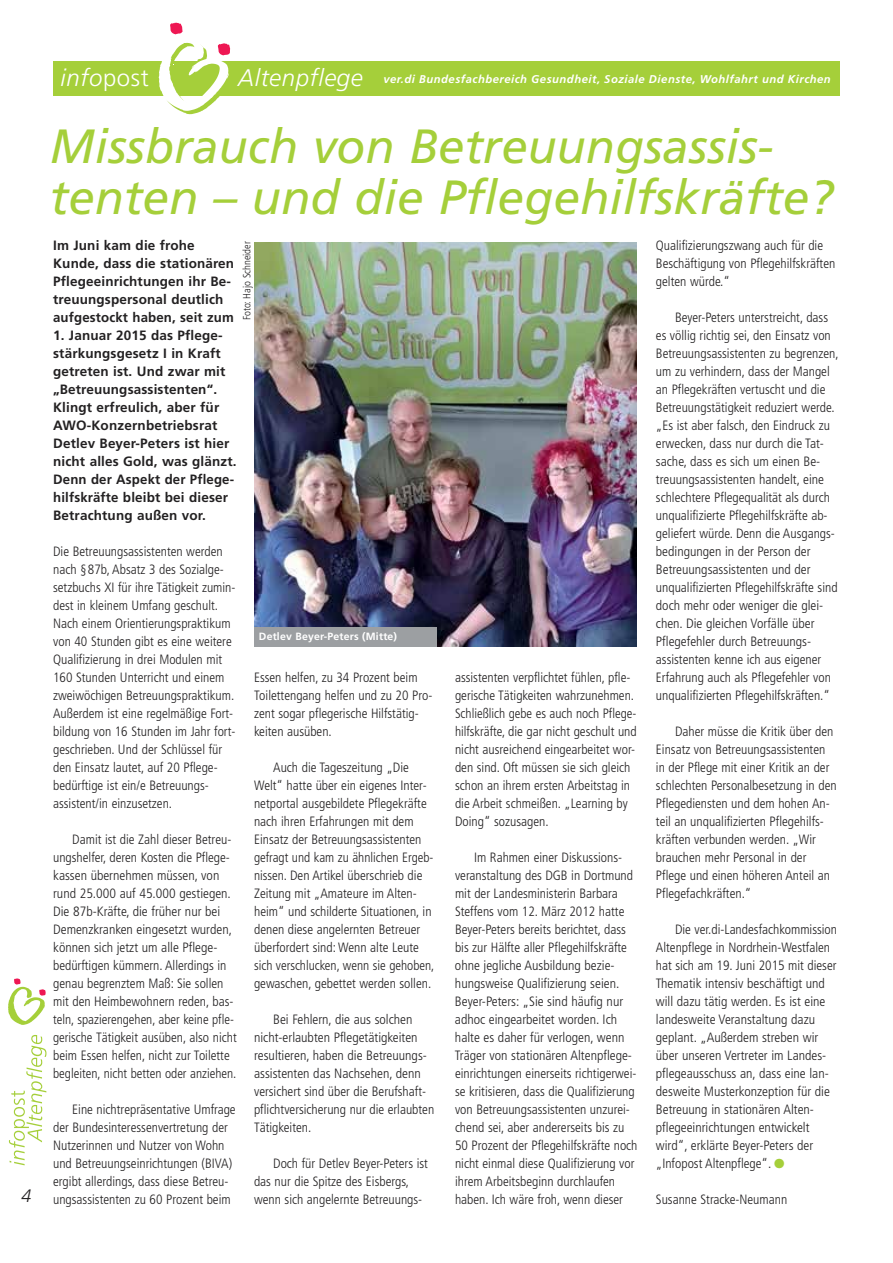
<style>
.page{position:relative;width:893px;height:1263px;background:#fff}
.page>*{position:absolute;margin:0;border:0;box-sizing:border-box;transform-origin:0 0}
.t1{font:italic 48px/51px "Frutiger LT";color:#a5cf3a}
.t2{font:italic 300 24px "Frutiger LT";color:#fff}
.t3{font:italic 300 18px "Frutiger LT";color:#232122}
.t4{font:300 condensed 13.5px/18px "Frutiger LT";color:#232122}
.t5{font:700 13.5px/18px "Frutiger LT";letter-spacing:.01em;color:#232122}
.t6{font:italic 700 11.25px "Frutiger LT";letter-spacing:.045em;color:#fff}
.t7{font:700 10.5px "Frutiger LT";letter-spacing:.015em;color:#fff}
.t8{font:300 condensed 10.5px "Frutiger LT";color:#232122}
.s1{font-style:normal}
.s2{font-weight:300;font-size:24px}
</style>
<div class="page">
<div style="left:53px;top:62px;width:787px;height:34px;background:#a5cf3a"></div>
<svg style="left:159px;top:22px;width:73px;height:92px"></svg>
<svg style="left:8px;top:978px;width:38px;height:47px"></svg>
<svg style="left:9px;top:1035px;width:37px;height:130px"></svg>
<img style="left:254px;top:242px;width:383px;height:405px">
<div style="left:254px;top:627px;width:183px;height:20px;background:#9c9fa2"></div>
<h3 class="t3" style="left:22px;top:1188px;width:12px">4</h3>
<h2 class="t2" style="left:61px;top:68px;width:90px">info<span class="s1">post</span></h2>
<p class="t6" style="left:238px;top:75px;width:594px"><span class="s2">Altenpflege</span> ver.di Bundesfachbereich Gesundheit, Soziale Dienste, Wohlfahrt und Kirchen</p>
<h1 class="t1" style="left:50px;top:124px;width:785px">Missbrauch von Betreuungs assis - tenten – und die Pflegehilfskräfte?</h1>
<p class="t5" style="left:53px;top:238px;width:183px">Im Juni kam die frohe<br>Kunde, dass die stationären<br>Pflegeeinrichtungen ihr Be - treuungspersonal deutlich aufgestockt haben, seit zum</p>
<p class="t5" style="left:53px;top:328px;width:185px">1. Januar 2015 das Pflege - stärkungsgesetz I in Kraft getreten ist. Und zwar mit „Betreuungsassistenten“.<br>Klingt erfreulich, aber für<br>AWO-Konzernbetriebsrat<br>Detlev Beyer-Peters ist hier nicht alles Gold, was glänzt.<br>Denn der Aspekt der Pflege - hilfskräfte bleibt bei dieser<br>Betrachtung außen vor.</p>
<p class="t4" style="left:53px;top:544px;width:184px">Die Betreuungsassistenten werden nach §87b, Absatz 3 des Sozial ge - setz buchs XI für ihre Tätigkeit zumin&shy;dest in kleinem Umfang ge schult.<br>Nach einem Orientie rungs praktikum von 40 Stunden gibt es eine weitere Qualifizierung in drei Modulen mit 160 Stunden Unterricht und einem zweiwöchigen Betreuungs praktikum.<br>Außerdem ist eine regelmäßige Fort - bildung von 16 Stunden im Jahr fort&shy;geschrieben. Und der Schlüssel für den Einsatz lautet, auf 20 Pflege - bedürf tige ist ein/e Betreuungs - assistent/in einzusetzen.</p>
<p class="t4" style="left:53px;top:832px;width:185px;text-indent:19px">Damit ist die Zahl dieser Betreu - ungshelfer, deren Kosten die Pflege - kassen übernehmen müssen, von rund 25.000 auf 45.000 gestiegen.<br>Die 87b-Kräfte, die früher nur bei Demenzkranken eingesetzt wurden, können sich jetzt um alle Pflege - bedürftigen kümmern. Allerdings in genau begrenztem Maß: Sie sollen mit den Heimbewohnern reden, bas&shy;teln, spazierengehen, aber keine pfle - gerische Tätigkeit ausüben, also nicht beim Essen helfen, nicht zur Toilette begleiten, nicht betten oder anziehen.</p>
<p class="t4" style="left:53px;top:1102px;width:184px;text-indent:19px">Eine nichtrepräsentative Umfrage der Bundesinteressenvertretung der Nutzerinnen und Nutzer von Wohn und Betreuungseinrichtungen (BIVA) ergibt allerdings, dass diese Betreu - ungsassistenten zu 60 Prozent beim</p>
<p class="t4" style="left:656px;top:238px;width:181px">Qualifizierungszwang auch für die<br>Beschäftigung von Pflegehilfskräften gelten würde.“</p>
<p class="t4" style="left:656px;top:310px;width:184px;text-indent:19px">Beyer-Peters unterstreicht, dass es völlig richtig sei, den Einsatz von Betreuungsassistenten zu begrenzen, um zu verhindern, dass der Mangel an Pflegekräften vertuscht und die Betreuungstätigkeit reduziert werde. „Es ist aber falsch, den Eindruck zu erwecken, dass nur durch die Tat - sache, dass es sich um einen Be - treu ungs assis ten ten handelt, eine schlech tere Pflege qualität als durch unqualifizierte Pflegehilfskräfte ab - geliefert würde. Denn die Ausgangs - bedin gun gen in der Person der Betreuungs assisten ten und der unqualifizierten Pflege hilfs kräfte sind doch mehr oder weniger die glei&shy;chen. Die gleichen Vorfälle über Pflegefehler durch Betreuungs - assistenten kenne ich aus eigener Erfahrung auch als Pflege fehler von unqualifizierten Pflege hilfskräften.“</p>
<p class="t4" style="left:656px;top:724px;width:182px;text-indent:19px">Daher müsse die Kritik über den Einsatz von Betreuungsassistenten in der Pflege mit einer Kritik an der schlechten Personalbesetzung in den Pflegediensten und dem hohen An - teil an unqualifizierten Pflegehilfs - kräften verbunden werden. „Wir brauchen mehr Personal in der Pflege und einen höheren Anteil an Pflegefachkräften.“</p>
<p class="t4" style="left:656px;top:922px;width:183px;text-indent:19px">Die ver.di-Landesfachkommission Altenpflege in Nordrhein-Westfalen hat sich am 19. Juni 2015 mit dieser Thematik intensiv beschäftigt und will dazu tätig werden. Es ist eine landesweite Veranstaltung dazu geplant. „Außerdem streben wir über unseren Vertreter im Landes - pflegeausschuss an, dass eine lan&shy;desweite Musterkonzeption für die Betreuung in stationären Alten - pflegeeinrichtungen entwickelt wird“, erklärte Beyer-Peters der „Infopost Altenpflege“.</p>
<p class="t4" style="left:656px;top:1192px;width:133px">Susanne Stracke-Neumann</p>
<p class="t8" style="left:243px;top:320px;width:80px;rotate:-90deg">Foto: Hajo Schneider</p>
<p class="t7" style="left:259px;top:632px;width:140px">Detlev Beyer-Peters (Mitte)</p>
<p class="t4" style="left:455px;top:670px;width:183px">assistenten verpflichtet fühlen, pfle&shy;gerische Tätigkeiten wahrzunehmen.<br>Schließlich gebe es auch noch Pflege - hilfskräfte, die gar nicht geschult und nicht ausreichend eingearbeitet wor&shy;den sind. Oft müssen sie sich gleich schon an ihrem ersten Arbeitstag in die Arbeit schmeißen. „Learning by Doing“ sozusagen.</p>
<p class="t4" style="left:455px;top:850px;width:184px;text-indent:19px">Im Rahmen einer Diskussions - veranstaltung des DGB in Dortmund mit der Landesministerin Barbara Steffens vom 12. März 2012 hatte Beyer-Peters bereits berichtet, dass bis zur Hälfte aller Pflegehilfskräfte ohne jegliche Ausbildung bezie&shy;hungsweise Qualifizierung seien.<br>Beyer-Peters: „Sie sind häufig nur adhoc eingearbeitet worden. Ich halte es daher für verlogen, wenn Träger von stationären Altenpflege - einrichtungen einerseits richtigerwei&shy;se kritisieren, dass die Qualifizierung von Betreuungsassistenten unzurei&shy;chend sei, aber andererseits bis zu 50 Prozent der Pflegehilfskräfte noch nicht einmal diese Qualifizierung vor ihrem Arbeitsbeginn durchlaufen haben. Ich wäre froh, wenn dieser</p>
<p class="t4" style="left:254px;top:670px;width:180px">Essen helfen, zu 34 Prozent beim<br>Toilettengang helfen und zu 20 Pro - zent sogar pflegerische Hilfstätig - keiten ausüben.</p>
<p class="t4" style="left:254px;top:760px;width:182px;text-indent:19px">Auch die Tageszeitung „Die Welt“ hatte über ein eigenes Inter - net portal ausgebildete Pflegekräfte nach ihren Erfahrungen mit dem Einsatz der Betreuungsassistenten gefragt und kam zu ähnlichen Er geb - nissen. Den Artikel überschrieb die Zeitung mit „Amateure im Alten - heim“ und schilderte Situationen, in denen diese angelernten Betreuer überfordert sind: Wenn alte Leute sich verschlucken, wenn sie gehoben, gewaschen, gebettet werden sollen.</p>
<p class="t4" style="left:254px;top:1012px;width:182px;text-indent:19px">Bei Fehlern, die aus solchen nicht-erlaubten Pflegetätigkeiten resultieren, haben die Betreuungs - assistenten das Nachsehen, denn versichert sind über die Berufshaft - pflichtversicherung nur die erlaubten<br>Tätigkeiten.</p>
<p class="t4" style="left:254px;top:1156px;width:175px;text-indent:19px">Doch für Detlev Beyer-Peters ist das nur die Spitze des Eisbergs, wenn sich angelernte Betreuungs -</p>
</div>
